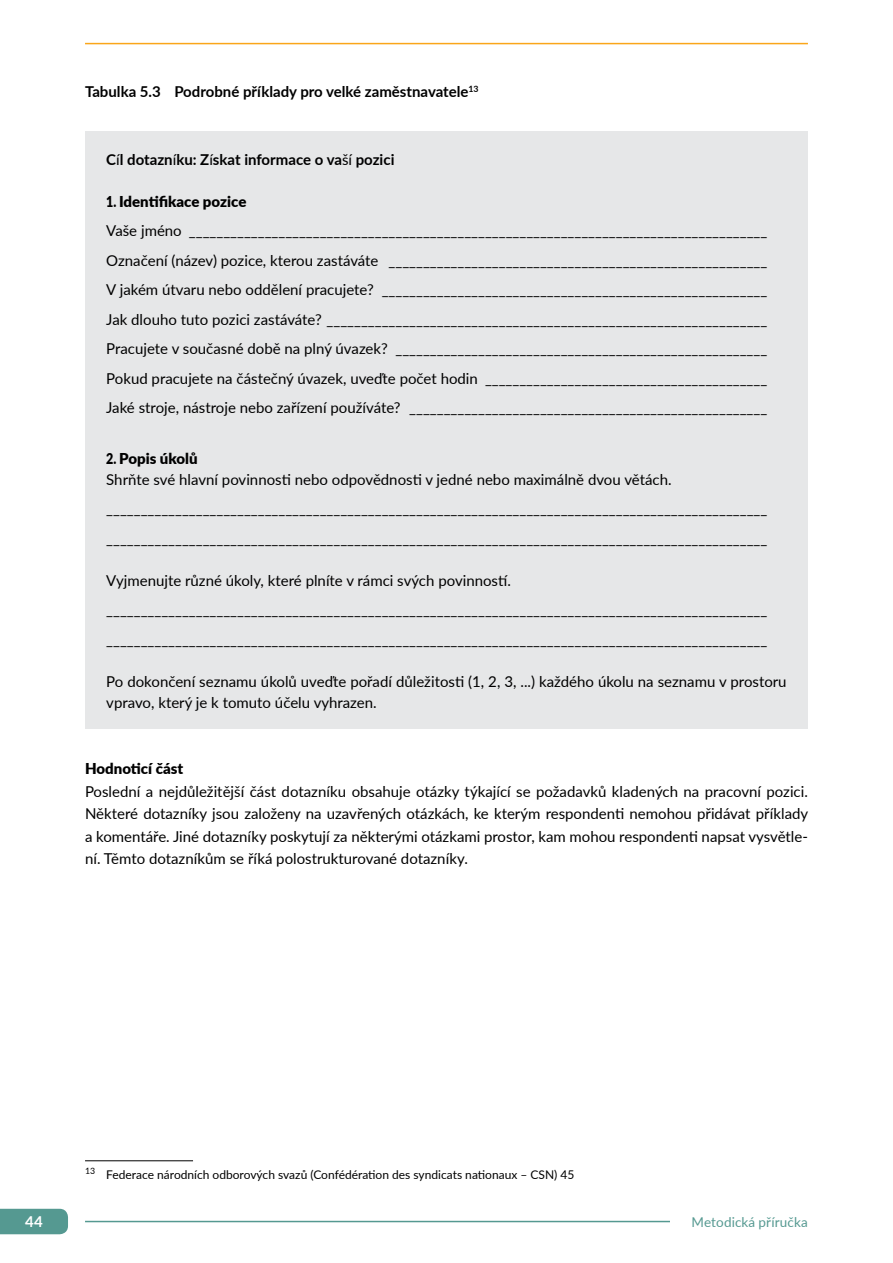
<style>
.page{position:relative;width:893px;height:1263px;background:#fff}
.page>*{position:absolute;margin:0;border:0;box-sizing:border-box;transform-origin:0 0}
.t1{font:15px/29.5px "Lato";color:#000}
.t2{font:700 15px "Lato";color:#000}
.t3{font:900 15px "Lato";color:#000;scale:.83 1}
.t4{font:900 15px "Lato";color:#000}
.t5{font:700 15px "Lato";color:#fff}
.t6{font:13.5px "Lato";letter-spacing:.01em;color:#559991}
.t7{font:12px "Lato";color:#000}
.s1{font-weight:400}
</style>
<div class="page">
<hr style="left:85px;top:43px;width:723px;height:1px;background:#faa61a">
<hr style="left:85px;top:1221px;width:723px;height:1px;background:#559991">
<div style="left:0;top:1209px;width:68px;height:25px;background:#559991"></div>
<div style="left:670px;top:1209px;width:138px;height:25px;background:#fff"></div>
<div style="left:85px;top:131px;width:723px;height:598px;background:#e6e7e8"></div>
<hr style="left:85px;top:1160px;width:108px;height:1px;background:#000">
<p class="t2" style="left:85px;top:81px;width:395px">Tabulka 5.3 Podrobné příklady pro velké zaměstnavatele<sup>13</sup></p>
<p class="t2" style="left:106px;top:148px;width:290px">C<span class="s1">í</span>l dotazn<span class="s1">í</span>ku: Z<span class="s1">í</span>skat informace o va<span class="s1">ší</span> pozici</p>
<p class="t3" style="left:106px;top:190px;width:170px">1. Identifikace pozice</p>
<p class="t1" style="left:106px;top:215px;width:662px;text-align:justify">Vaše jméno ____________________________________________________________________________________ Označení (název) pozice, kterou zastáváte _______________________________________________________ V jakém útvaru nebo oddělení pracujete? ________________________________________________________ Jak dlouho tuto pozici zastáváte? ________________________________________________________________ Pracujete v současné době na plný úvazek? ______________________________________________________ Pokud pracujete na částečný úvazek, uveďte počet hodin _________________________________________ Jaké stroje, nástroje nebo zařízení používáte? ____________________________________________________</p>
<p class="t3" style="left:106px;top:447px;width:111px">2. Popis úkolů</p>
<p class="t1" style="left:106px;top:464px;width:662px">Shrňte své hlavní povinnosti nebo odpovědnosti v jedné nebo maximálně dvou větách. ________________________________________________________________________________________________ ________________________________________________________________________________________________</p>
<p class="t1" style="left:106px;top:565px;width:662px">Vyjmenujte různé úkoly, které plníte v rámci svých povinností. ________________________________________________________________________________________________ ________________________________________________________________________________________________</p>
<p class="t1" style="left:106px;top:670px;width:682px;line-height:21px">Po dokončení seznamu úkolů uveďte pořadí důležitosti (1, 2, 3, ...) každého úkolu na seznamu v prostoru vpravo, který je k tomuto účelu vyhrazen.</p>
<p class="t4" style="left:85px;top:757px;width:100px">Hodnoticí část</p>
<p class="t1" style="left:85px;top:779px;width:725px;line-height:22.5px;text-align:justify">Poslední a nejdůležitější část dotazníku obsahuje otázky týkající se požadavků kladených na pracovní pozici.<br>Některé dotazníky jsou založeny na uzavřených otázkách, ke kterým respondenti nemohou přidávat příklady a komentáře. Jiné dotazníky poskytují za některými otázkami prostor, kam mohou respondenti napsat vysvětle&shy;ní. Těmto dotazníkům se říká polostrukturované dotazníky.</p>
<p class="t7" style="left:85px;top:1166px;width:491px"><sup>13</sup> Federace národních odborových svazů (Confédération des syndicats nationaux – CSN) 45</p>
<p class="t5" style="left:25px;top:1210px;width:19px">44</p>
<p class="t6" style="left:691px;top:1212px;width:118px">Metodická příručka</p>
</div>
